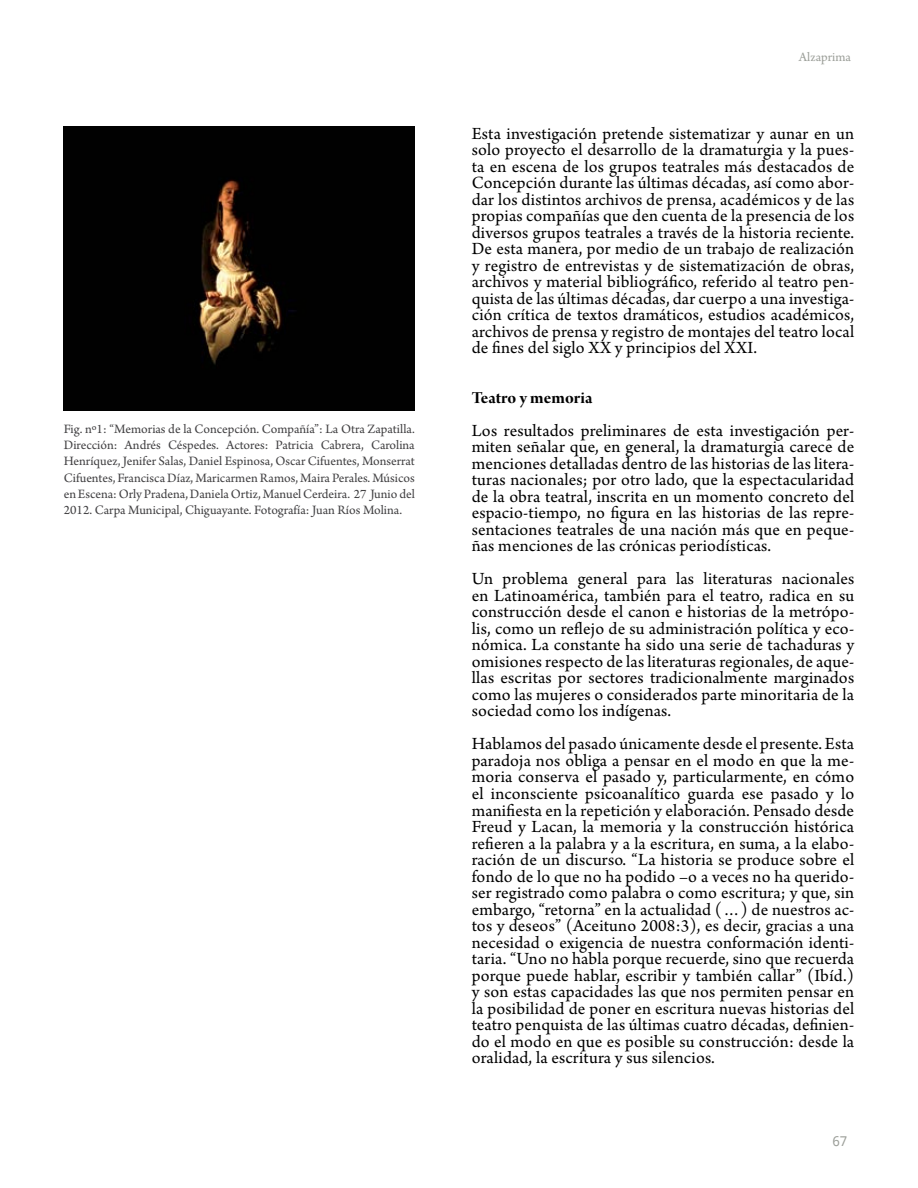
<style>
.page{position:relative;width:918px;height:1188px;background:#fff}
.page>*{position:absolute;margin:0;border:0;box-sizing:border-box;transform-origin:0 0}
.t1{font:18px/16.5px "Arno Pro";letter-spacing:.01em;color:#000;text-align:justify}
.t2{font:18px "Arno Pro Bold Display";letter-spacing:.005em;color:#000}
.t3{font:13.5px/16.2px "Arno Pro";color:#414042;text-align:justify}
.t4{font:13.5px "Arno Pro";color:#9c9f99}
.t5{font:13.5px "Droid Sans";color:#9c9f99}
</style>
<div class="page">
<img style="left:64px;top:127px;width:351px;height:283px">
<p class="t3" style="left:64px;top:422px;width:353px">Fig. nº1: “Memorias de la Concepción. Compañía”: La Otra Zapatilla.<br>Dirección: Andrés Céspedes. Actores: Patricia Cabrera, Carolina Henríquez, Jenifer Salas, Daniel Espinosa, Oscar Cifuentes, Monserrat Cifuentes, Francisca Díaz, Maricarmen Ramos, Maira Perales. Músicos en Escena: Orly Pradena, Daniela Ortiz, Manuel Cerdeira. 27 Junio del 2012. Carpa Municipal, Chiguayante. Fotografía: Juan Ríos Molina.</p>
<p class="t4" style="left:799px;top:49px;width:54px">Alzaprima</p>
<p class="t1" style="left:472px;top:126px;width:384px">Esta investigación pretende sistematizar y aunar en un solo proyecto el desarrollo de la dramaturgia y la pues&shy;ta en escena de los grupos teatrales más destacados de Concepción durante las últimas décadas, así como abor&shy;dar los distintos archivos de prensa, académicos y de las propias compañías que den cuenta de la presencia de los diversos grupos teatrales a través de la historia reciente.<br>De esta manera, por medio de un trabajo de realización y registro de entrevistas y de sistematización de obras, archivos y material bibliográfico, referido al teatro pen&shy;quista de las últimas décadas, dar cuerpo a una investiga&shy;ción crítica de textos dramáticos, estudios académicos, archivos de prensa y registro de montajes del teatro local de fines del siglo XX y principios del XXI.</p>
<p class="t2" style="left:472px;top:388px;width:122px">Teatro y memoria</p>
<p class="t1" style="left:472px;top:423px;width:384px">Los resultados preliminares de esta investigación per&shy;miten señalar que, en general, la dramaturgia carece de menciones detalladas dentro de las historias de las litera&shy;turas nacionales; por otro lado, que la espectacularidad de la obra teatral, inscrita en un momento concreto del espacio-tiempo, no figura en las historias de las repre&shy;sentaciones teatrales de una nación más que en peque&shy;ñas menciones de las crónicas periodísticas.</p>
<p class="t1" style="left:472px;top:572px;width:384px">Un problema general para las literaturas nacionales en Latinoamérica, también para el teatro, radica en su construcción desde el canon e historias de la metrópo&shy;lis, como un reflejo de su administración política y eco&shy;nómica. La constante ha sido una serie de tachaduras y omisiones respecto de las literaturas regionales, de aque&shy;llas escritas por sectores tradicionalmente marginados como las mujeres o considerados parte minoritaria de la sociedad como los indígenas.</p>
<p class="t1" style="left:472px;top:737px;width:384px">Hablamos del pasado únicamente desde el presente. Esta paradoja nos obliga a pensar en el modo en que la me&shy;moria conserva el pasado y, particularmente, en cómo el inconsciente psicoanalítico guarda ese pasado y lo manifiesta en la repetición y elaboración. Pensado desde Freud y Lacan, la memoria y la construcción histórica refieren a la palabra y a la escritura, en suma, a la elabo&shy;ración de un discurso. “La historia se produce sobre el fondo de lo que no ha podido –o a veces no ha querido&shy;ser registrado como palabra o como escritura; y que, sin embargo, “retorna” en la actualidad (…) de nuestros ac&shy;tos y deseos” (Aceituno 2008:3), es decir, gracias a una necesidad o exigencia de nuestra conformación identi&shy;taria. “Uno no habla porque recuerde, sino que recuerda porque puede hablar, escribir y también callar” (Ibíd.) y son estas capacidades las que nos permiten pensar en la posibilidad de poner en escritura nuevas historias del teatro penquista de las últimas cuatro décadas, definien&shy;do el modo en que es posible su construcción: desde la oralidad, la escritura y sus silencios.</p>
<p class="t5" style="left:833px;top:1134px;width:16px">67</p>
</div>
